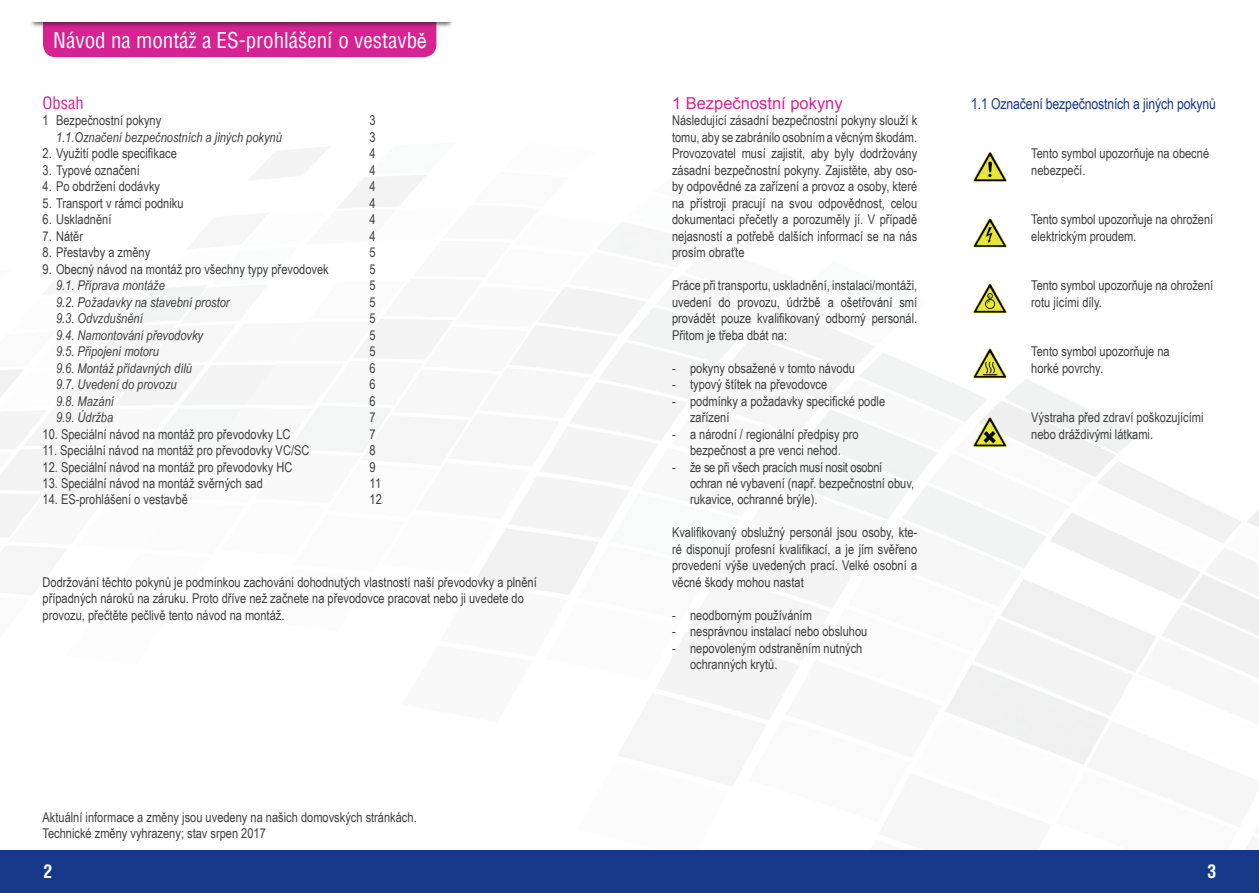
<style>
.page{position:relative;width:1259px;height:893px;background:#fff}
.page>*{position:absolute;margin:0;border:0;box-sizing:border-box;transform-origin:0 0}
.t1{font:condensed 21px "Context S Si";color:#fff}
.t2{font:700 condensed 18px "Context S Si";color:#fff}
.t3{font:16.5px "Arial";color:#d72291}
.t4{font:condensed 16.5px "Context S Si";color:#d72291}
.t5{font:15px "Arial Narrow";letter-spacing:-.01em;color:#153889}
.t6{font:13.5px/16.5px "Arial Narrow";color:#3e3e3f}
.t7{font:italic 13.5px "Arial Narrow";color:#3e3e3f}
.s1{font-family:"Arial Narrow";font-stretch:normal}
</style>
<div class="page">
<div style="left:0;top:850px;width:1259px;height:43px;background:#153889"></div>
<div style="left:43px;top:28px;width:393px;height:29px;background:#d72291"></div>
<div style="left:30px;top:0;width:424px;height:28px;background:#231f20;opacity:.64"></div>
<div style="left:0;top:0;width:629px;height:22px;background:#fff"></div>
<img style="left:972px;top:151px;width:36px;height:31px">
<img style="left:972px;top:218px;width:36px;height:30px">
<img style="left:973px;top:283px;width:35px;height:31px">
<img style="left:973px;top:348px;width:35px;height:31px">
<img style="left:971px;top:410px;width:38px;height:38px">
<h1 class="t1" style="left:53px;top:27px;width:375px">Návod na montáž a ES-prohlášení o vestavb<span class="s1">ě</span></h1>
<p class="t4" style="left:43px;top:92px;width:43px">Obsah</p>
<p class="t6" style="left:43px;top:112px;width:120px">1 Bezpečnostní pokyny</p>
<p class="t6" style="left:370px;top:112px;width:8px">3</p>
<p class="t7" style="left:56px;top:127px;width:227px">1.1.Označení bezpečnostních a jiných pokynů</p>
<p class="t6" style="left:370px;top:128px;width:8px">3</p>
<p class="t6" style="left:43px;top:145px;width:136px">2. Využití podle specifikace</p>
<p class="t6" style="left:370px;top:145px;width:8px">4</p>
<p class="t6" style="left:43px;top:161px;width:99px">3. Typové označení</p>
<p class="t6" style="left:370px;top:161px;width:8px">4</p>
<p class="t6" style="left:43px;top:178px;width:119px">4. Po obdržení dodávky</p>
<p class="t6" style="left:370px;top:178px;width:8px">4</p>
<p class="t6" style="left:43px;top:194px;width:143px">5. Transport v rámci podniku</p>
<p class="t6" style="left:370px;top:194px;width:8px">4</p>
<p class="t6" style="left:43px;top:210px;width:70px">6. Uskladnění</p>
<p class="t6" style="left:370px;top:210px;width:8px">4</p>
<p class="t6" style="left:43px;top:227px;width:42px">7. Nátěr</p>
<p class="t6" style="left:370px;top:227px;width:8px">4</p>
<p class="t6" style="left:43px;top:243px;width:109px">8. Přestavby a změny</p>
<p class="t6" style="left:370px;top:243px;width:8px">5</p>
<p class="t6" style="left:43px;top:260px;width:288px">9. Obecný návod na montáž pro všechny typy převodovek</p>
<p class="t6" style="left:370px;top:260px;width:8px">5</p>
<p class="t7" style="left:56px;top:276px;width:110px">9.1. Příprava montáže</p>
<p class="t6" style="left:370px;top:276px;width:8px">5</p>
<p class="t7" style="left:56px;top:292px;width:175px">9.2. Požadavky na stavební prostor</p>
<p class="t6" style="left:370px;top:293px;width:8px">5</p>
<p class="t7" style="left:56px;top:309px;width:88px">9.3. Odvzdušnění</p>
<p class="t6" style="left:370px;top:309px;width:8px">5</p>
<p class="t7" style="left:56px;top:325px;width:149px">9.4. Namontování převodovky</p>
<p class="t6" style="left:370px;top:326px;width:8px">5</p>
<p class="t7" style="left:56px;top:342px;width:104px">9.5. Připojení motoru</p>
<p class="t6" style="left:370px;top:342px;width:8px">5</p>
<p class="t7" style="left:56px;top:358px;width:137px">9.6. Montáž přídavných dílů</p>
<p class="t6" style="left:370px;top:359px;width:8px">6</p>
<p class="t7" style="left:56px;top:375px;width:122px">9.7. Uvedení do provozu</p>
<p class="t6" style="left:370px;top:375px;width:8px">6</p>
<p class="t7" style="left:56px;top:391px;width:59px">9.8. Mazání</p>
<p class="t6" style="left:370px;top:392px;width:8px">6</p>
<p class="t7" style="left:56px;top:408px;width:59px">9.9. Údržba</p>
<p class="t6" style="left:370px;top:408px;width:8px">7</p>
<p class="t6" style="left:43px;top:425px;width:249px">10. Speciální návod na montáž pro převodovky LC</p>
<p class="t6" style="left:370px;top:425px;width:8px">7</p>
<p class="t6" style="left:43px;top:441px;width:268px">11. Speciální návod na montáž pro převodovky VC/SC</p>
<p class="t6" style="left:370px;top:441px;width:8px">8</p>
<p class="t6" style="left:43px;top:458px;width:251px">12. Speciální návod na montáž pro převodovky HC</p>
<p class="t6" style="left:370px;top:458px;width:8px">9</p>
<p class="t6" style="left:43px;top:474px;width:222px">13. Speciální návod na montáž svěrných sad</p>
<p class="t6" style="left:370px;top:474px;width:13px">11</p>
<p class="t6" style="left:43px;top:491px;width:147px">14. ES-prohlášení o vestavbě</p>
<p class="t6" style="left:370px;top:491px;width:14px">12</p>
<p class="t6" style="left:43px;top:573px;width:496px">Dodržování těchto pokynů je podmínkou zachování dohodnutých vlastností naší převodovky a plnění případných nároků na záruku. Proto dříve než začnete na převodovce pracovat nebo ji uvedete do provozu, přečtěte pečlivě tento návod na montáž.</p>
<p class="t6" style="left:43px;top:808px;width:376px">Aktuální informace a změny jsou uvedeny na našich domovských stránkách.<br>Technické změny vyhrazeny; stav srpen 2017</p>
<p class="t3" style="left:672px;top:92px;width:172px">1 Bezpečnostní pokyny</p>
<p class="t6" style="left:672px;top:112px;width:247px;text-align:justify">Následující zásadní bezpečnostní pokyny slouží k tomu, aby se zabránilo osobníma věcnýmškodám.<br>Provozovatel musí zajistit, aby byly dodržovány zásadní bezpečnostní pokyny. Zajistěte, aby oso&shy;by odpovědné za zařízení a provoz a osoby, které na přístroji pracují na svou odpovědnost, celou dokumentaci přečetly a porozuměly jí. V případě nejasností a potřebě dalších informací se na nás prosím obraťte</p>
<p class="t6" style="left:672px;top:276px;width:247px;text-align:justify">Práce při transportu, uskladnění, instalaci/montáži, uvedení do provozu, údržbě a ošetřování smí provádět pouze kvalifikovaný odborný personál.<br>Přitom je třeba dbát na:</p>
<p class="t6" style="left:672px;top:359px;width:184px">- pokyny obsažené v tomto návodu</p>
<p class="t6" style="left:672px;top:375px;width:157px">- typový štítek na převodovce</p>
<p class="t6" style="left:690px;top:392px;width:197px;text-indent:-18px">- podmínky a požadavky specifické podle zařízení</p>
<p class="t6" style="left:672px;top:425px;width:188px;text-align:center">- a národní / regionální předpisy pro bezpečnost a pre venci nehod.</p>
<p class="t6" style="left:690px;top:458px;width:226px;text-indent:-18px">- že se při všech pracích musí nosit osobní ochran né vybavení (např. bezpečnostní obuv, rukavice, ochranné brýle).</p>
<p class="t6" style="left:672px;top:524px;width:247px;text-align:justify">Kvalifikovaný obslužný personál jsou osoby, kte&shy;ré disponují profesní kvalifikací, a je jím svěřeno provedení výše uvedených prací. Velké osobní a věcné škody mohou nastat</p>
<p class="t6" style="left:672px;top:606px;width:141px">- neodborným používáním</p>
<p class="t6" style="left:672px;top:623px;width:197px">- nesprávnou instalací nebo obsluhou</p>
<p class="t6" style="left:690px;top:639px;width:174px;text-indent:-18px">- nepovoleným odstraněním nutných ochranných krytů.</p>
<p class="t5" style="left:971px;top:92px;width:246px">1.1 Označení bezpečnostních a jiných pokynů</p>
<p class="t6" style="left:1031px;top:145px;width:179px">Tento symbol upozorňuje na obecné nebezpečí.</p>
<p class="t6" style="left:1031px;top:211px;width:183px">Tento symbol upozorňuje na ohrožení elektrickým proudem.</p>
<p class="t6" style="left:1031px;top:277px;width:183px">Tento symbol upozorňuje na ohrožení rotu jícími díly.</p>
<p class="t6" style="left:1031px;top:343px;width:140px">Tento symbol upozorňuje na horké povrchy.</p>
<p class="t6" style="left:1031px;top:409px;width:174px">Výstraha před zdraví poškozujícími nebo dráždivými látkami.</p>
<h2 class="t2" style="left:44px;top:860px;width:10px">2</h2>
<h2 class="t2" style="left:1207px;top:860px;width:10px">3</h2>
</div>
